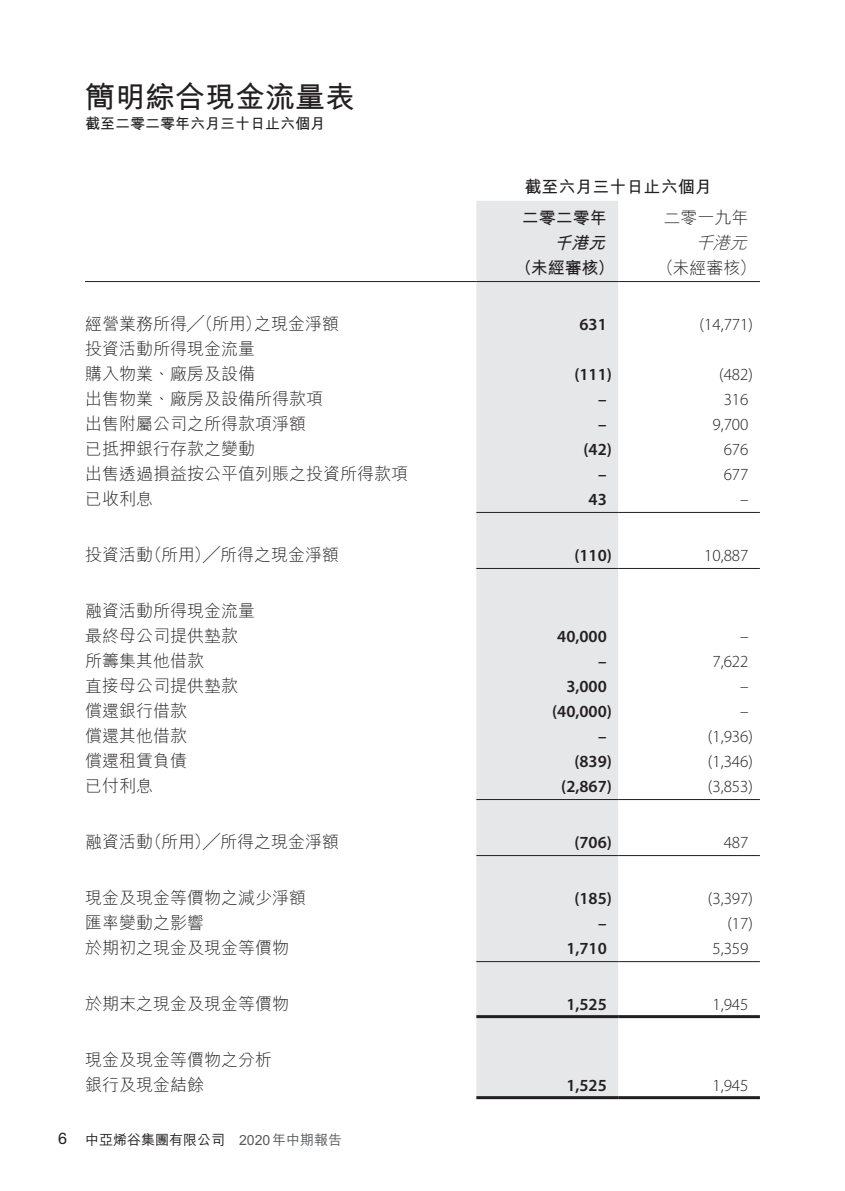
<style>
.page{position:relative;width:845px;height:1191px;background:#fff}
.page>*{position:absolute;margin:0;border:0;box-sizing:border-box;transform-origin:0 0}
.t1{font:700 30px "M Hei HK";color:#231f20}
.t2{font:300 17px/25px "M Hei HK";color:#231f20}
.t3{font:300 17px "Myriad Pro";color:#231f20}
.t4{font:600 17px "Myriad Pro";color:#231f20}
.t5{font:700 17px/30.6px "M Hei HK";color:#231f20}
.t6{font:italic 700 17px "M Hei HK";color:#231f20}
.t7{font:italic 300 17px "M Hei HK";color:#231f20}
.t8{font:700 15px "M Hei HK";color:#231f20}
.t9{font:500 14px "M Hei HK";color:#231f20}
.s1{font-family:"Helvetica Neue LT Std";font-weight:400;font-size:16px}
.s2{color:#57585a}
</style>
<div class="page">
<div style="left:476px;top:201px;width:142px;height:895px;background:#e6e7e9"></div>
<hr style="left:85px;top:281px;width:391px;height:1px;background:#231f20">
<hr style="left:476px;top:281px;width:142px;height:1px;background:#231f20">
<hr style="left:618px;top:281px;width:142px;height:1px;background:#231f20">
<hr style="left:476px;top:512px;width:142px;height:1px;background:#231f20">
<hr style="left:618px;top:512px;width:142px;height:1px;background:#231f20">
<hr style="left:476px;top:568px;width:142px;height:1px;background:#231f20">
<hr style="left:618px;top:568px;width:142px;height:1px;background:#231f20">
<hr style="left:476px;top:799px;width:142px;height:1px;background:#231f20">
<hr style="left:618px;top:799px;width:142px;height:1px;background:#231f20">
<hr style="left:476px;top:855px;width:142px;height:1px;background:#231f20">
<hr style="left:618px;top:855px;width:142px;height:1px;background:#231f20">
<hr style="left:476px;top:961px;width:142px;height:1px;background:#231f20">
<hr style="left:618px;top:961px;width:142px;height:1px;background:#231f20">
<hr style="left:476px;top:1015px;width:142px;height:3px;background:#231f20">
<hr style="left:618px;top:1015px;width:142px;height:3px;background:#231f20">
<hr style="left:476px;top:1096px;width:142px;height:3px;background:#231f20">
<hr style="left:618px;top:1096px;width:142px;height:3px;background:#231f20">
<h1 class="t1" style="left:85px;top:75px;width:271px">簡明綜合現金流量表</h1>
<p class="t8" style="left:85px;top:112px;width:241px">截至二零二零年六月三十日止六個月</p>
<p class="t5" style="left:522px;top:170px;width:191px">截至六月三十日止六個月二零二零年</p>
<p class="t2" style="left:663px;top:204px;width:86px">二零一九年</p>
<p class="t6" style="left:554px;top:230px;width:58px">千港元</p>
<p class="t7" style="left:696px;top:230px;width:59px">千港元</p>
<p class="t5" style="left:515px;top:251px;width:101px">（未經審核）</p>
<p class="t2" style="left:657px;top:254px;width:100px">（未經審核）</p>
<p class="t2" style="left:85px;top:310px;width:255px">經營業務所得╱（所用）之現金淨額</p>
<p class="t4" style="left:579px;top:313px;width:29px">631</p>
<p class="t3" style="left:699px;top:314px;width:55px">(14,771)</p>
<p class="t2" style="left:85px;top:335px;width:171px">投資活動所得現金流量購入物業、廠房及設備</p>
<p class="t4" style="left:574px;top:363px;width:39px">(111)</p>
<p class="t3" style="left:719px;top:364px;width:35px">(482)</p>
<p class="t2" style="left:85px;top:385px;width:239px">出售物業、廠房及設備所得款項</p>
<p class="t4" style="left:598px;top:388px;width:10px">–</p>
<p class="t3" style="left:723px;top:389px;width:26px">316</p>
<p class="t2" style="left:85px;top:410px;width:222px">出售附屬公司之所得款項淨額</p>
<p class="t4" style="left:598px;top:413px;width:10px">–</p>
<p class="t3" style="left:712px;top:414px;width:38px">9,700</p>
<p class="t2" style="left:85px;top:435px;width:171px">已抵押銀行存款之變動</p>
<p class="t4" style="left:583px;top:438px;width:30px">(42)</p>
<p class="t3" style="left:723px;top:439px;width:26px">676</p>
<p class="t2" style="left:85px;top:460px;width:324px">出售透過損益按公平值列賬之投資所得款項</p>
<p class="t4" style="left:598px;top:463px;width:10px">–</p>
<p class="t3" style="left:723px;top:464px;width:26px">677</p>
<p class="t2" style="left:85px;top:485px;width:69px">已收利息</p>
<p class="t4" style="left:588px;top:488px;width:20px">43</p>
<p class="t3" style="left:740px;top:489px;width:10px">–</p>
<p class="t2" style="left:85px;top:541px;width:255px">投資活動（所用）╱所得之現金淨額</p>
<p class="t4" style="left:574px;top:544px;width:39px">(110)</p>
<p class="t3" style="left:704px;top:545px;width:46px">10,887</p>
<p class="t2" style="left:85px;top:597px;width:171px">融資活動所得現金流量最終母公司提供墊款</p>
<p class="t4" style="left:557px;top:625px;width:51px">40,000</p>
<p class="t3" style="left:740px;top:626px;width:10px">–</p>
<p class="t2" style="left:85px;top:647px;width:120px">所籌集其他借款</p>
<p class="t4" style="left:598px;top:650px;width:10px">–</p>
<p class="t3" style="left:712px;top:651px;width:38px">7,622</p>
<p class="t2" style="left:85px;top:672px;width:154px">直接母公司提供墊款</p>
<p class="t4" style="left:566px;top:675px;width:42px">3,000</p>
<p class="t3" style="left:740px;top:676px;width:10px">–</p>
<p class="t2" style="left:85px;top:697px;width:103px">償還銀行借款</p>
<p class="t4" style="left:552px;top:700px;width:61px">(40,000)</p>
<p class="t3" style="left:740px;top:701px;width:10px">–</p>
<p class="t2" style="left:85px;top:722px;width:103px">償還其他借款</p>
<p class="t4" style="left:598px;top:725px;width:10px">–</p>
<p class="t3" style="left:708px;top:726px;width:47px">(1,936)</p>
<p class="t2" style="left:85px;top:747px;width:103px">償還租賃負債</p>
<p class="t4" style="left:574px;top:750px;width:39px">(839)</p>
<p class="t3" style="left:708px;top:751px;width:47px">(1,346)</p>
<p class="t2" style="left:85px;top:772px;width:69px">已付利息</p>
<p class="t4" style="left:561px;top:775px;width:52px">(2,867)</p>
<p class="t3" style="left:708px;top:776px;width:47px">(3,853)</p>
<p class="t2" style="left:85px;top:828px;width:255px">融資活動（所用）╱所得之現金淨額</p>
<p class="t4" style="left:574px;top:831px;width:39px">(706)</p>
<p class="t3" style="left:723px;top:832px;width:26px">487</p>
<p class="t2" style="left:85px;top:884px;width:222px">現金及現金等價物之減少淨額</p>
<p class="t4" style="left:574px;top:887px;width:39px">(185)</p>
<p class="t3" style="left:708px;top:888px;width:47px">(3,397)</p>
<p class="t2" style="left:85px;top:909px;width:120px">匯率變動之影響</p>
<p class="t4" style="left:598px;top:912px;width:10px">–</p>
<p class="t3" style="left:727px;top:913px;width:27px">(17)</p>
<p class="t2" style="left:85px;top:934px;width:205px">於期初之現金及現金等價物</p>
<p class="t4" style="left:566px;top:937px;width:42px">1,710</p>
<p class="t3" style="left:712px;top:938px;width:38px">5,359</p>
<p class="t2" style="left:85px;top:990px;width:205px">於期末之現金及現金等價物</p>
<p class="t4" style="left:566px;top:993px;width:42px">1,525</p>
<p class="t3" style="left:712px;top:994px;width:38px">1,945</p>
<p class="t2" style="left:85px;top:1046px;width:188px">現金及現金等價物之分析銀行及現金結餘</p>
<p class="t4" style="left:566px;top:1074px;width:42px">1,525</p>
<p class="t3" style="left:712px;top:1075px;width:38px">1,945</p>
<p class="t9" style="left:58px;top:1130px;width:285px"><span class="s1">6</span> 中亞烯谷集團有限公司 <span class="s2">2020年中期報告</span></p>
</div>
